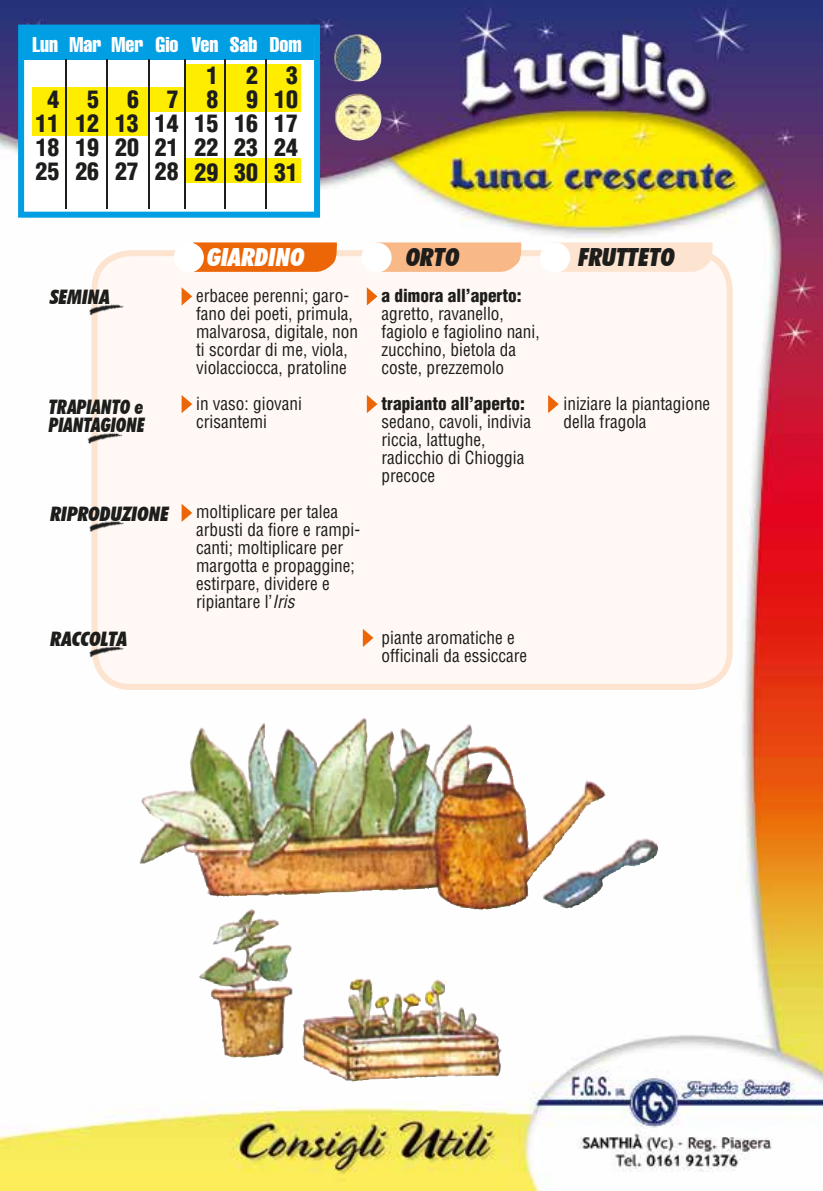
<style>
.page{position:relative;width:823px;height:1191px;background:#fff}
.page>*{position:absolute;margin:0;border:0;box-sizing:border-box;transform-origin:0 0}
.t1{font:italic 900 condensed 25px "Futura BT";color:#1d1d1b}
.t2{font:italic 900 condensed 25px "Futura BT";color:#fff}
.t3{font:900 condensed 23.8px/24px "Helvetica";color:#1d1d1b}
.t4{font:extra-condensed 21px "Helvetica";color:#fff}
.t5{font:italic 900 condensed 20px "Futura BT";color:#1d1d1b}
.t6{font:italic 900 condensed 20px/18px "Futura BT";color:#1d1d1b;scale:.9 1}
.t7{font:condensed 17.6px/18px "Helvetica";color:#1d1d1b}
.t8{font:900 condensed 17.6px "Helvetica";color:#1d1d1b}
.s1{font-style:italic}
</style>
<div class="page">
<img style="left:0;top:0;width:822px;height:1191px">
<div style="left:91px;top:250px;width:641px;height:440px;background:#fff8f4"></div>
<svg style="left:193px;top:242px;width:145px;height:30px;background:#ec6d14"></svg>
<div style="left:174px;top:242px;width:30px;height:31px;background:#fff;border-radius:50%"></div>
<svg style="left:380px;top:242px;width:142px;height:30px;background:#f8bb8c"></svg>
<div style="left:361px;top:242px;width:30px;height:31px;background:#fff;border-radius:50%"></div>
<div style="left:550px;top:242px;width:163px;height:30px;background:#fde4d0"></div>
<div style="left:539px;top:242px;width:31px;height:31px;background:#fff;border-radius:50%"></div>
<img style="left:87px;top:302px;width:41px;height:17px">
<img style="left:86px;top:431px;width:41px;height:16px">
<img style="left:87px;top:519px;width:42px;height:16px">
<img style="left:87px;top:644px;width:42px;height:17px">
<svg style="left:366px;top:287px;width:11px;height:18px"></svg>
<svg style="left:547px;top:395px;width:11px;height:18px"></svg>
<svg style="left:181px;top:395px;width:11px;height:18px"></svg>
<svg style="left:181px;top:287px;width:11px;height:18px"></svg>
<svg style="left:366px;top:395px;width:11px;height:18px"></svg>
<svg style="left:181px;top:504px;width:11px;height:18px"></svg>
<svg style="left:362px;top:629px;width:11px;height:18px"></svg>
<img style="left:190px;top:722px;width:168px;height:67px">
<img style="left:199px;top:909px;width:93px;height:149px">
<img style="left:334px;top:34px;width:47px;height:48px">
<img style="left:334px;top:93px;width:48px;height:48px">
<svg style="left:18px;top:25px;width:302px;height:193px"></svg>
<div style="left:24px;top:30px;width:290px;height:29px;background:#009fe3"></div>
<hr style="left:185px;top:59px;width:1px;height:150px;background:#1d1d1b">
<hr style="left:224px;top:59px;width:1px;height:150px;background:#1d1d1b">
<hr style="left:66px;top:59px;width:1px;height:150px;background:#1d1d1b">
<hr style="left:106px;top:59px;width:1px;height:150px;background:#1d1d1b">
<hr style="left:148px;top:59px;width:1px;height:150px;background:#1d1d1b">
<hr style="left:265px;top:59px;width:1px;height:150px;background:#1d1d1b">
<p class="t4" style="left:32px;top:31px;width:271px">Lun Mar Mer Gio Ven Sab Dom</p>
<h2 class="t3" style="left:36px;top:87px;width:263px;text-indent:12px">4 5 6 7 8 9 10<br>11 12 13 14 15</h2>
<h2 class="t3" style="left:206px;top:63px;width:53px">1 2</h2>
<h2 class="t3" style="left:286px;top:63px;width:13px">3</h2>
<h2 class="t3" style="left:234px;top:111px;width:65px">16 17</h2>
<h2 class="t3" style="left:36px;top:136px;width:144px;text-align:right">18 19 20 21<br>26 27 28</h2>
<h2 class="t3" style="left:194px;top:135px;width:65px">22 23<br>29 30</h2>
<h2 class="t3" style="left:274px;top:135px;width:25px">24</h2>
<h2 class="t3" style="left:36px;top:159px;width:25px">25</h2>
<h2 class="t3" style="left:274px;top:160px;width:25px">31</h2>
<p class="t5" style="left:50px;top:284px;width:61px">SEMINA</p>
<p class="t6" style="left:49px;top:398px;width:108px">TRAPIANTO e<br>PIANTAGIONE</p>
<h1 class="t2" style="left:207px;top:242px;width:99px">GIARDINO</h1>
<p class="t7" style="left:196px;top:286px;width:163px">erbacee perenni; garo&shy;fano dei poeti, primula, malvarosa, digitale, non ti scordar di me, viola, violacciocca, pratoline</p>
<p class="t7" style="left:196px;top:394px;width:107px">in vaso: giovani crisantemi</p>
<h1 class="t1" style="left:406px;top:241px;width:55px">ORTO</h1>
<p class="t8" style="left:381px;top:284px;width:141px">a dimora all’aperto:</p>
<p class="t7" style="left:381px;top:304px;width:160px">agretto, ravanello, fagiolo e fagiolino nani, zucchino, bietola da coste, prezzemolo</p>
<p class="t8" style="left:381px;top:392px;width:145px">trapianto all’aperto:</p>
<p class="t7" style="left:381px;top:412px;width:151px">sedano, cavoli, indivia riccia, lattughe, radicchio di Chioggia precoce</p>
<h1 class="t1" style="left:578px;top:241px;width:98px">FRUTTETO</h1>
<p class="t7" style="left:563px;top:394px;width:148px">iniziare la piantagione della fragola</p>
<p class="t5" style="left:50px;top:501px;width:120px">RIPRODUZIONE</p>
<p class="t7" style="left:196px;top:502px;width:165px">moltiplicare per talea arbusti da fiore e rampi&shy;canti; moltiplicare per margotta e propaggine; estirpare, dividere e ripiantare l’<span class="s1">Iris</span></p>
<p class="t5" style="left:50px;top:626px;width:79px">RACCOLTA</p>
<p class="t7" style="left:381px;top:628px;width:147px">piante aromatiche e officinali da essiccare</p>
</div>
